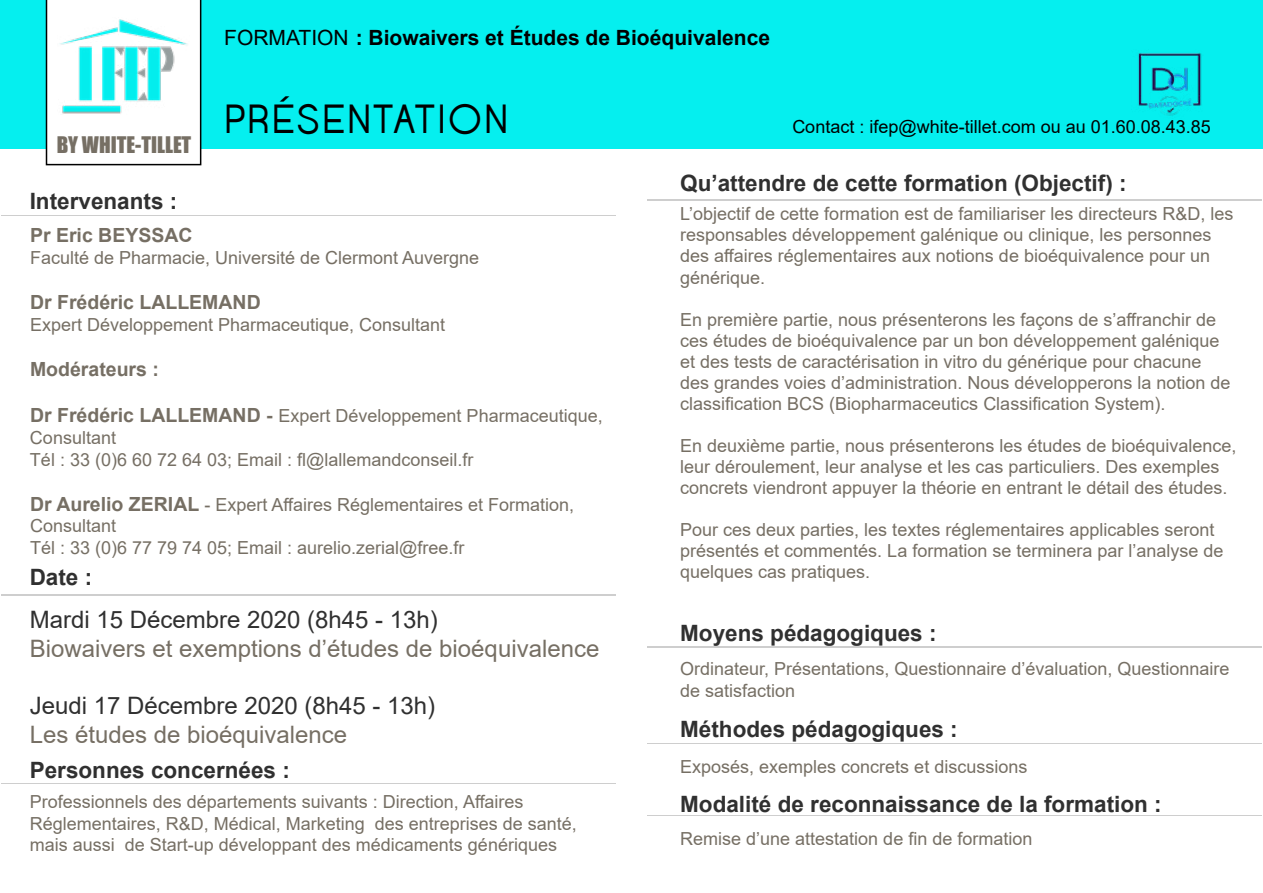
<style>
.page{position:relative;width:1263px;height:893px;background:#fff}
.page>*{position:absolute;margin:0;border:0;box-sizing:border-box;transform-origin:0 0}
.t1{font:40.5px "Opificio";color:#000}
.t2{font:24px "Arial";color:#766f64}
.t3{font:24px "Arial";color:#303030}
.t4{font:700 22.5px "Arial";color:#303030}
.t5{font:700 21px "Arial";color:#000}
.t6{font:21px "Impact";color:#766f64}
.t7{font:700 19.5px "Arial";color:#766f64}
.t8{font:18px/21px "Arial";color:#766f64}
.t9{font:18px "Arial";color:#000}
.s1{font-weight:400}
.s2{font-weight:700;font-size:19.5px}
</style>
<div class="page">
<div style="left:0;top:0;width:1263px;height:149px;background:#05efef"></div>
<svg style="left:46px;top:0;width:155px;height:165px"></svg>
<hr style="left:1px;top:215px;width:615px;height:1px;background:#cecece">
<hr style="left:1px;top:595px;width:615px;height:1px;background:#cecece">
<hr style="left:646px;top:199px;width:615px;height:1px;background:#cecece">
<hr style="left:646px;top:646px;width:615px;height:2px;background:#cecece">
<hr style="left:646px;top:743px;width:615px;height:1px;background:#cecece">
<hr style="left:646px;top:815px;width:615px;height:1px;background:#cecece">
<hr style="left:1px;top:783px;width:615px;height:1px;background:#cecece">
<img style="left:1138px;top:52px;width:64px;height:64px">
<p class="t5" style="left:224px;top:23px;width:547px"><span class="s1">FORMATION</span> : Biowaivers et Études de Bioéquivalence</p>
<p class="t6" style="left:57px;top:128px;width:136px">BY WHITE-TILLET</p>
<p class="t4" style="left:30px;top:185px;width:149px">Intervenants :</p>
<h1 class="t1" style="left:223px;top:95px;width:289px">PRÉSENTATION</h1>
<p class="t7" style="left:30px;top:222px;width:164px">Pr Eric BEYSSAC</p>
<p class="t8" style="left:30px;top:247px;width:451px">Faculté de Pharmacie, Université de Clermont Auvergne</p>
<p class="t7" style="left:30px;top:288px;width:232px">Dr Frédéric LALLEMAND</p>
<p class="t8" style="left:30px;top:314px;width:417px">Expert Développement Pharmaceutique, Consultant</p>
<p class="t7" style="left:30px;top:355px;width:130px">Modérateurs :</p>
<p class="t8" style="left:30px;top:405px;width:574px;line-height:21.6px"><span class="s2">Dr Frédéric LALLEMAND -</span> Expert Développement Pharmaceutique,<br>Consultant<br>Tél : 33 (0)6 60 72 64 03; Email : fl@lallemandconseil.fr</p>
<p class="t8" style="left:30px;top:493px;width:546px;line-height:21.6px"><span class="s2">Dr Aurelio ZERIAL</span> - Expert Affaires Réglementaires et Formation,<br>Consultant<br>Tél : 33 (0)6 77 79 74 05; Email : aurelio.zerial@free.fr</p>
<p class="t4" style="left:30px;top:561px;width:64px">Date :</p>
<h2 class="t3" style="left:30px;top:603px;width:410px">Mardi 15 Décembre 2020 (8h45 - 13h)</h2>
<h2 class="t2" style="left:30px;top:632px;width:571px">Biowaivers et exemptions d’études de bioéquivalence</h2>
<h2 class="t3" style="left:30px;top:689px;width:407px">Jeudi 17 Décembre 2020 (8h45 - 13h)</h2>
<h2 class="t2" style="left:30px;top:718px;width:319px">Les études de bioéquivalence</h2>
<p class="t4" style="left:30px;top:754px;width:262px">Personnes concernées :</p>
<p class="t8" style="left:30px;top:791px;width:549px;line-height:21.6px">Professionnels des départements suivants : Direction, Affaires<br>Réglementaires, R&amp;D, Médical, Marketing des entreprises de santé, mais aussi de Start-up développant des médicaments génériques</p>
<p class="t9" style="left:792px;top:114px;width:420px">Contact : ifep@white-tillet.com ou au 01.60.08.43.85</p>
<p class="t4" style="left:680px;top:167px;width:448px">Qu’attendre de cette formation (Objectif) :</p>
<p class="t8" style="left:680px;top:204px;width:555px">L’objectif de cette formation est de familiariser les directeurs R&amp;D, les responsables développement galénique ou clinique, les personnes des affaires réglementaires aux notions de bioéquivalence pour un générique.</p>
<p class="t8" style="left:680px;top:309px;width:552px">En première partie, nous présenterons les façons de s’affranchir de ces études de bioéquivalence par un bon développement galénique et des tests de caractérisation in vitro du générique pour chacune des grandes voies d’administration. Nous développerons la notion de classification BCS (Biopharmaceutics Classification System).</p>
<p class="t8" style="left:680px;top:435px;width:558px">En deuxième partie, nous présenterons les études de bioéquivalence, leur déroulement, leur analyse et les cas particuliers. Des exemples concrets viendront appuyer la théorie en entrant le détail des études.</p>
<p class="t8" style="left:680px;top:519px;width:545px">Pour ces deux parties, les textes réglementaires applicables seront présentés et commentés. La formation se terminera par l’analyse de quelques cas pratiques.</p>
<p class="t4" style="left:680px;top:617px;width:258px">Moyens pédagogiques :</p>
<p class="t8" style="left:680px;top:658px;width:551px;line-height:21.6px">Ordinateur, Présentations, Questionnaire d’évaluation, Questionnaire de satisfaction</p>
<p class="t4" style="left:680px;top:713px;width:279px">Méthodes pédagogiques :</p>
<p class="t8" style="left:680px;top:756px;width:349px">Exposés, exemples concrets et discussions</p>
<p class="t4" style="left:680px;top:788px;width:483px">Modalité de reconnaissance de la formation :</p>
<p class="t8" style="left:680px;top:828px;width:354px">Remise d’une attestation de fin de formation</p>
</div>
